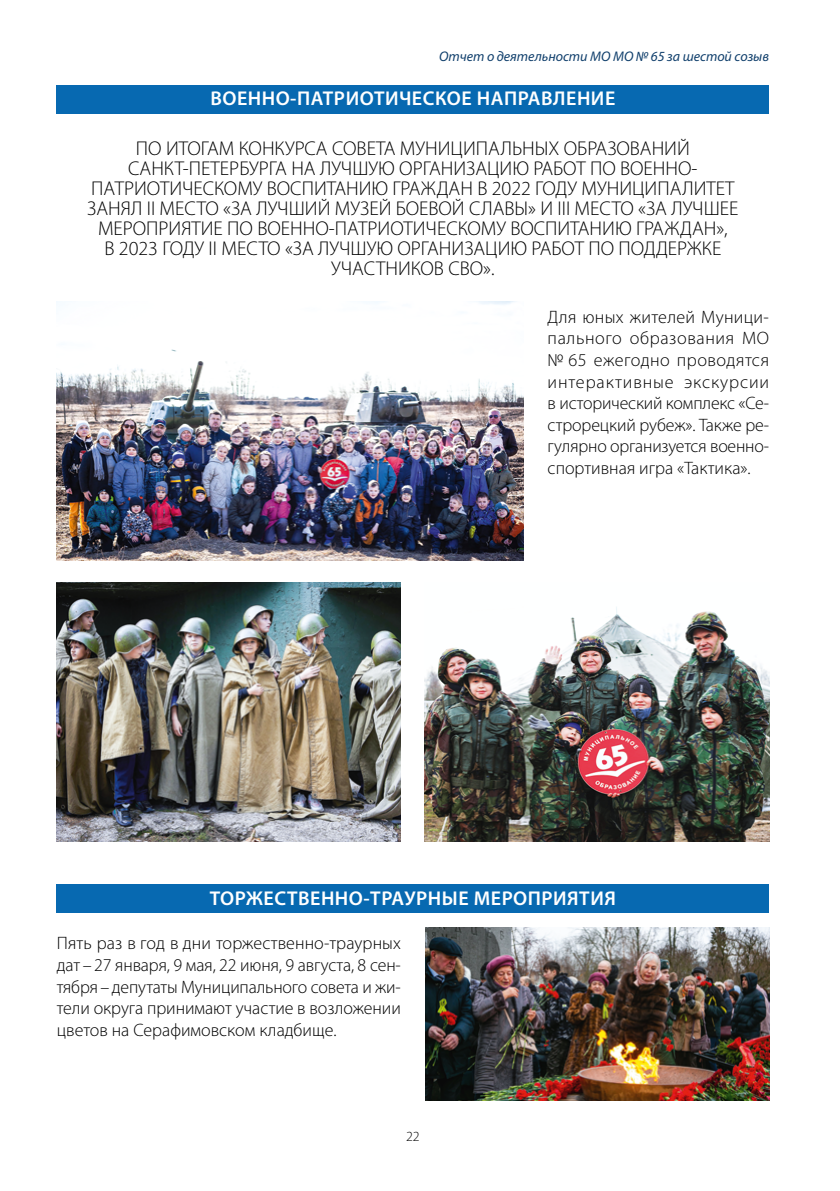
<style>
.page{position:relative;width:840px;height:1191px;background:#fff}
.page>*{position:absolute;margin:0;border:0;box-sizing:border-box;transform-origin:0 0}
.t1{font:300 20px/20px "Myriad Pro";color:#000;text-align:center}
.t2{font:600 20px "Myriad Pro";letter-spacing:.025em;color:#fff}
.t3{font:300 18px/21.6px "Myriad Pro";color:#000;text-align:justify}
.t4{font:italic 14px "Myriad Pro";color:#103f6c}
.t5{font:300 14px "Myriad Pro";color:#000}
</style>
<div class="page">
<div style="left:57px;top:85px;width:711px;height:28px;background:#0769b1"></div>
<div style="left:57px;top:884px;width:711px;height:28px;background:#0769b1"></div>
<img style="left:57px;top:301px;width:466px;height:260px">
<img style="left:424px;top:607px;width:344px;height:234px">
<img style="left:425px;top:927px;width:343px;height:173px">
<img style="left:57px;top:582px;width:343px;height:259px">
<p class="t4" style="left:439px;top:48px;width:331px">Отчет о деятельности МО МО № 65 за шестой созыв</p>
<p class="t2" style="left:210px;top:87px;width:406px">ВОЕННО-ПАТРИОТИЧЕСКОЕ НАПРАВЛЕНИЕ</p>
<p class="t1" style="left:87px;top:139px;width:652px">ПО ИТОГАМ КОНКУРСА СОВЕТА МУНИЦИПАЛЬНЫХ ОБРАЗОВАНИЙ САНКТ-ПЕТЕРБУРГА НА ЛУЧШУЮ ОРГАНИЗАЦИЮ РАБОТ ПО ВОЕННО-ПАТРИОТИЧЕСКОМУ ВОСПИТАНИЮ ГРАЖДАН В 2022 ГОДУ МУНИЦИПАЛИТЕТ ЗАНЯЛ II МЕСТО «ЗА ЛУЧШИЙ МУЗЕЙ БОЕВОЙ СЛАВЫ» И III МЕСТО «ЗА ЛУЧШЕЕ МЕРОПРИЯТИЕ ПО ВОЕННО-ПАТРИОТИЧЕСКОМУ ВОСПИТАНИЮ ГРАЖДАН»,<br>В 2023 ГОДУ II МЕСТО «ЗА ЛУЧШУЮ ОРГАНИЗАЦИЮ РАБОТ ПО ПОДДЕРЖКЕ УЧАСТНИКОВ СВО».</p>
<p class="t3" style="left:547px;top:306px;width:223px">Для юных жителей Муници&shy;пального образования МО № 65 ежегодно проводятся интерактивные экскурсии в исторический комплекс «Се&shy;строрецкий рубеж». Также ре&shy;гулярно организуется военно&shy;спортивная игра «Тактика».</p>
<p class="t2" style="left:210px;top:887px;width:407px">ТОРЖЕСТВЕННО-ТРАУРНЫЕ МЕРОПРИЯТИЯ</p>
<p class="t3" style="left:57px;top:933px;width:345px">Пять раз в год в дни торжественно-траурных дат – 27 января, 9 мая, 22 июня, 9 августа, 8 сен&shy;тября – депутаты Муниципального совета и жи&shy;тели округа принимают участие в возложении цветов на Серафимовском кладбище.</p>
<p class="t5" style="left:406px;top:1128px;width:15px">22</p>
</div>
